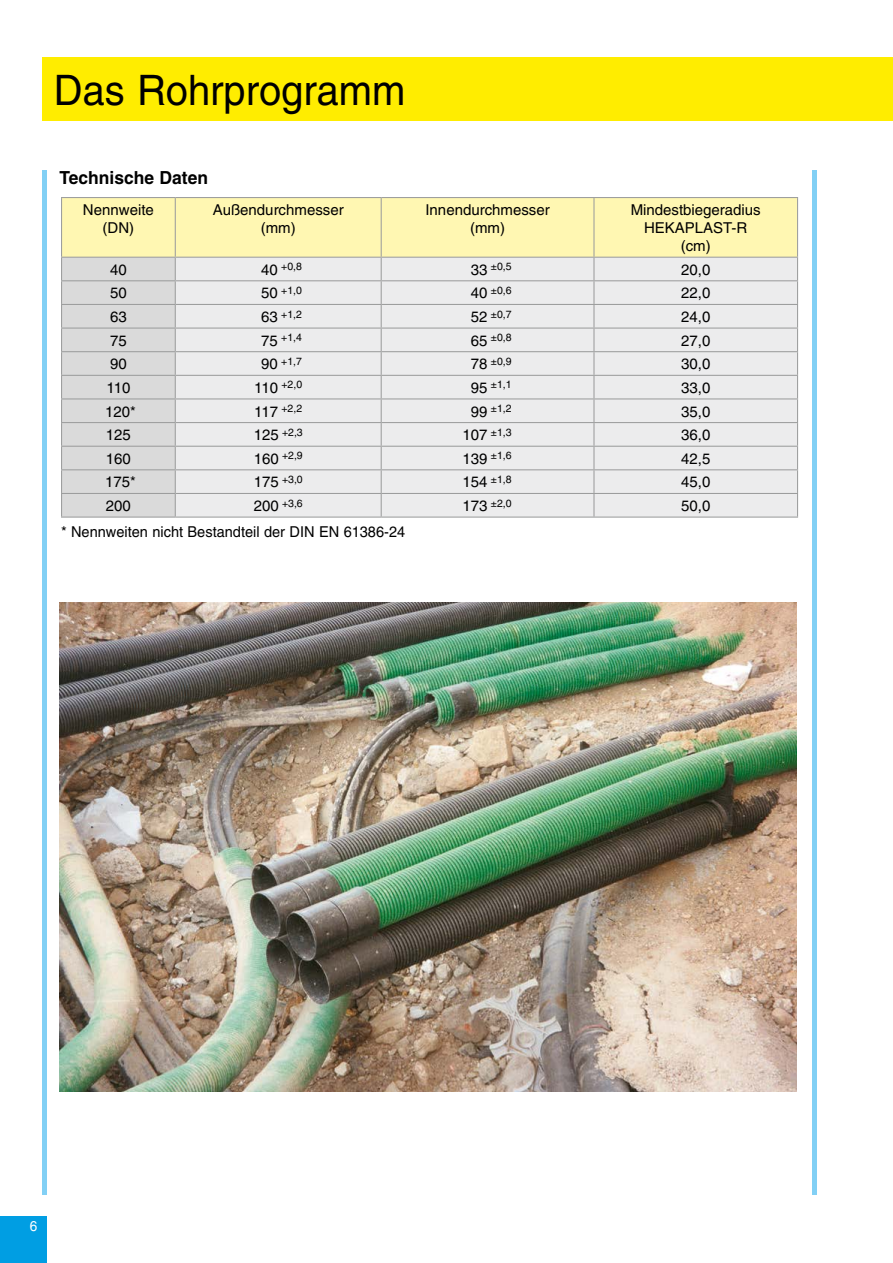
<style>
.page{position:relative;width:893px;height:1263px;background:#fff}
.page>*{position:absolute;margin:0;border:0;box-sizing:border-box;transform-origin:0 0}
.t1{font:42px "Helvetica";color:#000;scale:.95 1}
.t2{font:700 18px "Helvetica";color:#000}
.t3{font:15px/18px "Helvetica";color:#000;text-align:center}
.t4{font:14.25px "Helvetica";color:#fff;scale:.95 1}
.t5{font:10.5px "Helvetica";color:#000}
.s1{font-size:15px}
</style>
<div class="page">
<hr style="left:43px;top:170px;width:4px;height:1025px;background:#82d0f5">
<hr style="left:812px;top:170px;width:4px;height:1025px;background:#82d0f5">
<div style="left:0;top:1216px;width:47px;height:47px;background:#009ee3"></div>
<div style="left:43px;top:57px;width:850px;height:64px;background:#ffed00"></div>
<img style="left:60px;top:602px;width:737px;height:490px">
<hr style="left:61px;top:197px;width:114px;height:1px;background:#9c9d9d">
<hr style="left:175px;top:197px;width:206px;height:1px;background:#9c9d9d">
<hr style="left:381px;top:197px;width:213px;height:1px;background:#9c9d9d">
<hr style="left:594px;top:197px;width:204px;height:1px;background:#9c9d9d">
<svg style="left:61px;top:198px;width:737px;height:319px"></svg>
<hr style="left:61px;top:517px;width:114px;height:1px;background:#9c9d9d">
<hr style="left:175px;top:517px;width:206px;height:1px;background:#9c9d9d">
<hr style="left:381px;top:517px;width:213px;height:1px;background:#9c9d9d">
<hr style="left:594px;top:517px;width:204px;height:1px;background:#9c9d9d">
<h1 class="t1" style="left:54px;top:66px;width:371px">Das Rohrprogramm</h1>
<p class="t2" style="left:60px;top:167px;width:150px">Technische Daten</p>
<p class="t3" style="left:83px;top:201px;width:72px">Nennweite (DN)</p>
<p class="t3" style="left:213px;top:201px;width:132px">Außendurchmesser (mm)</p>
<p class="t3" style="left:425px;top:201px;width:126px">Innendurchmesser (mm)</p>
<p class="t3" style="left:631px;top:201px;width:132px">Mindestbiegeradius<br>HEKAPLAST-R (cm)</p>
<p class="t3" style="left:110px;top:260px;width:18px">40</p>
<p class="t5" style="left:261px;top:261px;width:42px"><span class="s1">40</span> +0,8</p>
<p class="t5" style="left:471px;top:261px;width:42px"><span class="s1">33</span> ±0,5</p>
<p class="t3" style="left:681px;top:260px;width:31px">20,0</p>
<p class="t3" style="left:110px;top:284px;width:18px">50</p>
<p class="t5" style="left:261px;top:284px;width:42px"><span class="s1">50</span> +1,0</p>
<p class="t5" style="left:471px;top:284px;width:42px"><span class="s1">40</span> ±0,6</p>
<p class="t3" style="left:681px;top:284px;width:31px">22,0</p>
<p class="t3" style="left:110px;top:308px;width:18px">63</p>
<p class="t5" style="left:261px;top:308px;width:42px"><span class="s1">63</span> +1,2</p>
<p class="t5" style="left:471px;top:308px;width:42px"><span class="s1">52</span> ±0,7</p>
<p class="t3" style="left:681px;top:308px;width:31px">24,0</p>
<p class="t3" style="left:110px;top:331px;width:18px">75</p>
<p class="t5" style="left:261px;top:331px;width:42px"><span class="s1">75</span> +1,4</p>
<p class="t5" style="left:471px;top:331px;width:42px"><span class="s1">65</span> ±0,8</p>
<p class="t3" style="left:681px;top:331px;width:31px">27,0</p>
<p class="t3" style="left:110px;top:355px;width:18px">90</p>
<p class="t5" style="left:261px;top:355px;width:42px"><span class="s1">90</span> +1,7</p>
<p class="t5" style="left:471px;top:355px;width:42px"><span class="s1">78</span> ±0,9</p>
<p class="t3" style="left:681px;top:355px;width:31px">30,0</p>
<p class="t3" style="left:106px;top:379px;width:25px">110</p>
<p class="t5" style="left:254px;top:379px;width:49px"><span class="s1">110</span> +2,0</p>
<p class="t5" style="left:471px;top:379px;width:42px"><span class="s1">95</span> ±1,1</p>
<p class="t3" style="left:681px;top:379px;width:31px">33,0</p>
<p class="t3" style="left:105px;top:402px;width:32px">120*</p>
<p class="t5" style="left:254px;top:402px;width:49px"><span class="s1">117</span> +2,2</p>
<p class="t5" style="left:471px;top:402px;width:42px"><span class="s1">99</span> ±1,2</p>
<p class="t3" style="left:681px;top:402px;width:31px">35,0</p>
<p class="t3" style="left:106px;top:426px;width:27px">125</p>
<p class="t5" style="left:254px;top:426px;width:51px"><span class="s1">125</span> +2,3</p>
<p class="t5" style="left:463px;top:426px;width:51px"><span class="s1">107</span> ±1,3</p>
<p class="t3" style="left:681px;top:426px;width:31px">36,0</p>
<p class="t3" style="left:106px;top:449px;width:27px">160</p>
<p class="t5" style="left:254px;top:450px;width:51px"><span class="s1">160</span> +2,9</p>
<p class="t5" style="left:463px;top:450px;width:51px"><span class="s1">139</span> ±1,6</p>
<p class="t3" style="left:681px;top:449px;width:31px">42,5</p>
<p class="t3" style="left:105px;top:473px;width:32px">175*</p>
<p class="t5" style="left:254px;top:473px;width:51px"><span class="s1">175</span> +3,0</p>
<p class="t5" style="left:463px;top:473px;width:51px"><span class="s1">154</span> ±1,8</p>
<p class="t3" style="left:681px;top:473px;width:31px">45,0</p>
<p class="t3" style="left:106px;top:497px;width:27px">200</p>
<p class="t5" style="left:254px;top:497px;width:51px"><span class="s1">200</span> +3,6</p>
<p class="t5" style="left:463px;top:497px;width:51px"><span class="s1">173</span> ±2,0</p>
<p class="t3" style="left:681px;top:497px;width:31px">50,0</p>
<p class="t3" style="left:61px;top:522px;width:346px">* Nennweiten nicht Bestandteil der DIN EN 61386-24</p>
<p class="t4" style="left:30px;top:1217px;width:9px">6</p>
</div>
